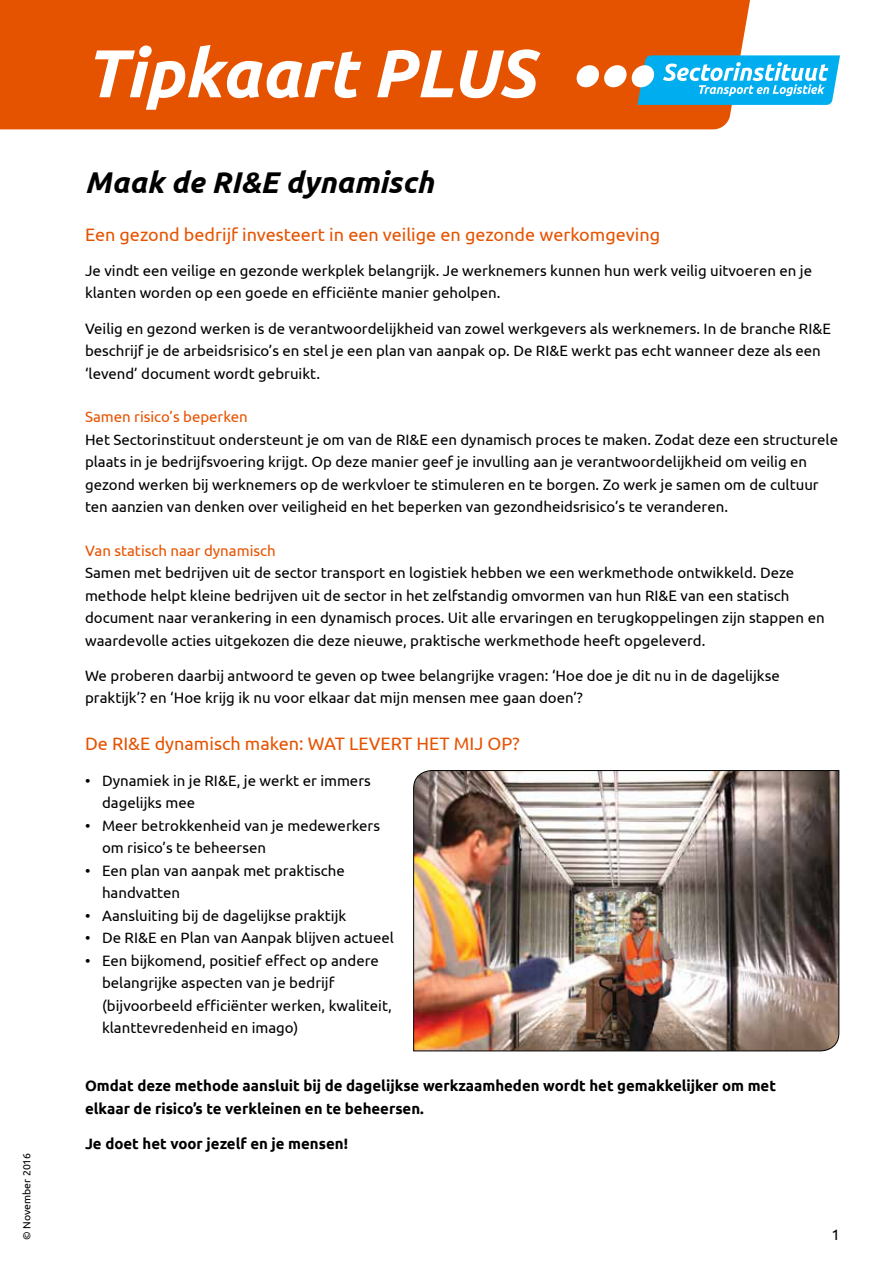
<style>
.page{position:relative;width:893px;height:1263px;background:#fff}
.page>*{position:absolute;margin:0;border:0;box-sizing:border-box;transform-origin:0 0}
.t1{font:italic 700 67.5px "Ubuntu";color:#fff}
.t2{font:italic 700 30px "Ubuntu";color:#000}
.t3{font:18px "Ubuntu";color:#e65300}
.t4{font:15px/22.5px "Ubuntu";color:#000}
.t5{font:700 15px/22.5px "Ubuntu";color:#000}
.t6{font:15px "Ubuntu";color:#e65300}
.t7{font:10.5px "Ubuntu";color:#000}
</style>
<div class="page">
<div style="left:0;top:0;width:750px;height:129px;background:#e65300"></div>
<svg style="left:577px;top:55px;width:263px;height:50px"></svg>
<img style="left:413px;top:770px;width:426px;height:281px">
<p class="t7" style="left:20px;top:1239px;width:88px;rotate:-90deg">© November 2016</p>
<h1 class="t1" style="left:85px;top:32px;width:452px">Tipkaart PLUS</h1>
<h2 class="t2" style="left:85px;top:164px;width:350px">Maak de RI&amp;E dynamisch</h2>
<p class="t3" style="left:85px;top:223px;width:577px">Een gezond bedrijf investeert in een veilige en gezonde werkomgeving</p>
<p class="t4" style="left:85px;top:259px;width:728px">Je vindt een veilige en gezonde werkplek belangrijk. Je werknemers kunnen hun werk veilig uitvoeren en je klanten worden op een goede en efficiënte manier geholpen.</p>
<p class="t4" style="left:85px;top:316px;width:747px">Veilig en gezond werken is de verantwoordelijkheid van zowel werkgevers als werknemers. In de branche RI&amp;E beschrijf je de arbeidsrisico’s en stel je een plan van aanpak op. De RI&amp;E werkt pas echt wanneer deze als een ‘levend’ document wordt gebruikt.</p>
<p class="t6" style="left:85px;top:408px;width:164px">Samen risico’s beperken</p>
<p class="t4" style="left:85px;top:427px;width:755px">Het Sectorinstituut ondersteunt je om van de RI&amp;E een dynamisch proces te maken. Zodat deze een structurele plaats in je bedrijfsvoering krijgt. Op deze manier geef je invulling aan je verantwoordelijkheid om veilig en gezond werken bij werknemers op de werkvloer te stimuleren en te borgen. Zo werk je samen om de cultuur ten aanzien van denken over veiligheid en het beperken van gezondheidsrisico’s te veranderen.</p>
<p class="t6" style="left:85px;top:541px;width:192px">Van statisch naar dynamisch</p>
<p class="t4" style="left:85px;top:561px;width:741px">Samen met bedrijven uit de sector transport en logistiek hebben we een werkmethode ontwikkeld. Deze methode helpt kleine bedrijven uit de sector in het zelfstandig omvormen van hun RI&amp;E van een statisch document naar verankering in een dynamisch proces. Uit alle ervaringen en terugkoppelingen zijn stappen en waardevolle acties uitgekozen die deze nieuwe, praktische werkmethode heeft opgeleverd.</p>
<p class="t4" style="left:85px;top:664px;width:696px">We proberen daarbij antwoord te geven op twee belangrijke vragen: ‘Hoe doe je dit nu in de dagelijkse praktijk’? en ‘Hoe krijg ik nu voor elkaar dat mijn mensen mee gaan doen’?</p>
<p class="t3" style="left:85px;top:733px;width:436px">De RI&amp;E dynamisch maken: WAT LEVERT HET MIJ OP?</p>
<p class="t4" style="left:102px;top:769px;width:270px;text-indent:-17px">• Dynamiek in je RI&amp;E, je werkt er immers dagelijks mee</p>
<p class="t4" style="left:102px;top:814px;width:280px;text-indent:-17px">• Meer betrokkenheid van je medewerkers om risico’s te beheersen</p>
<p class="t4" style="left:102px;top:859px;width:244px;text-indent:-17px">• Een plan van aanpak met praktische handvatten</p>
<p class="t4" style="left:85px;top:904px;width:263px">• Aansluiting bij de dagelijkse praktijk</p>
<p class="t4" style="left:85px;top:926px;width:311px">• De RI&amp;E en Plan van Aanpak blijven actueel</p>
<p class="t4" style="left:102px;top:949px;width:291px;text-indent:-17px">• Een bijkomend, positief effect op andere belangrijke aspecten van je bedrijf (bijvoorbeeld efficiënter werken, kwaliteit, klanttevredenheid en imago)</p>
<p class="t5" style="left:85px;top:1074px;width:692px">Omdat deze methode aansluit bij de dagelijkse werkzaamheden wordt het gemakkelijker om met elkaar de risico’s te verkleinen en te beheersen.</p>
<p class="t5" style="left:85px;top:1132px;width:264px">Je doet het voor jezelf en je mensen!</p>
<p class="t4" style="left:832px;top:1222px;width:10px">1</p>
</div>
